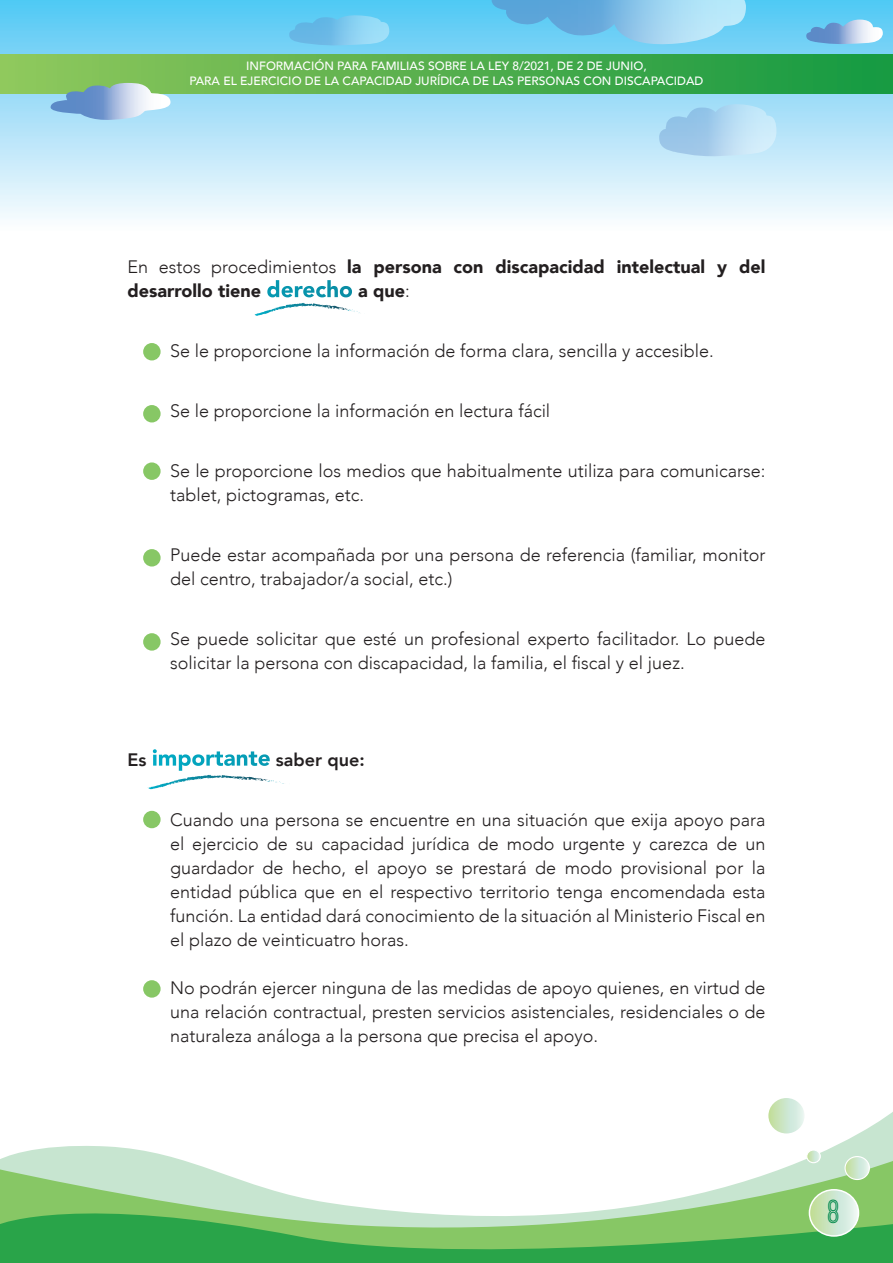
<style>
.page{position:relative;width:893px;height:1263px;background:#fff}
.page>*{position:absolute;margin:0;border:0;box-sizing:border-box;transform-origin:0 0}
.t1{font:34.5px "Ostrich Sans Inline";color:#00884b}
.t2{font:300 18px/24px "Avenir";color:#231f20}
.t3{font:900 18px/24px "Avenir";color:#231f20}
.t4{font:800 18px "Avenir";color:#231f20}
.t5{font:500 12px "Avenir";color:#fff}
.s1{font-weight:300}
.s2{font-size:22.5px;color:#fff}
.s3{font-weight:900;font-size:22.5px;color:#fff}
</style>
<div class="page">
<svg style="left:0;top:0;width:893px;height:303px"></svg>
<svg style="left:0;top:1112px;width:893px;height:49px"></svg>
<svg style="left:0;top:1161px;width:893px;height:32px"></svg>
<svg style="left:0;top:1193px;width:893px;height:70px;background:#75c279"></svg>
<svg style="left:809px;top:1190px;width:49px;height:46px;background:#bee0b9"></svg>
<div style="left:809px;top:1189px;width:50px;height:48px;border:2px solid #fff;border-radius:50%"></div>
<div style="left:0;top:54px;width:893px;height:40px;background:linear-gradient(to right,#93c75b,#149841)"></div>
<svg style="left:767px;top:1096px;width:39px;height:39px"></svg>
<div style="left:765px;top:1095px;width:42px;height:41px;border:3px solid #fff;border-radius:50%"></div>
<svg style="left:845px;top:1156px;width:24px;height:23px"></svg>
<div style="left:844px;top:1156px;width:26px;height:24px;border:1px solid #fff;border-radius:50%"></div>
<svg style="left:807px;top:1150px;width:13px;height:13px"></svg>
<div style="left:806px;top:1149px;width:15px;height:14px;border:1px solid #fff;border-radius:50%"></div>
<svg style="left:492px;top:0;width:254px;height:46px;background:#80c8ed"></svg>
<svg style="left:658px;top:103px;width:119px;height:54px;background:#afd8f2"></svg>
<svg style="left:50px;top:83px;width:121px;height:38px;background:#9dc2ce"></svg>
<svg style="left:288px;top:14px;width:101px;height:32px;background:#76c9ef"></svg>
<svg style="left:805px;top:20px;width:78px;height:24px;background:#94c1e5"></svg>
<div style="left:143px;top:343px;width:18px;height:17px;background:#87c765;border-radius:50%"></div>
<div style="left:143px;top:405px;width:18px;height:17px;background:#87c765;border-radius:50%"></div>
<div style="left:143px;top:462px;width:18px;height:18px;background:#87c765;border-radius:50%"></div>
<div style="left:143px;top:549px;width:18px;height:17px;background:#87c765;border-radius:50%"></div>
<div style="left:143px;top:633px;width:18px;height:18px;background:#87c765;border-radius:50%"></div>
<div style="left:143px;top:811px;width:18px;height:17px;background:#87c765;border-radius:50%"></div>
<div style="left:143px;top:980px;width:18px;height:18px;background:#87c765;border-radius:50%"></div>
<svg style="left:321px;top:305px;width:39px;height:8px"></svg>
<svg style="left:254px;top:303px;width:50px;height:13px"></svg>
<svg style="left:248px;top:778px;width:36px;height:6px"></svg>
<svg style="left:233px;top:776px;width:8px;height:4px"></svg>
<svg style="left:147px;top:775px;width:64px;height:14px"></svg>
<p class="t5" style="left:246px;top:56px;width:402px">INFORMACIÓN PARA FAMILIAS SOBRE LA LEY 8/2021, DE 2 DE JUNIO,</p>
<p class="t5" style="left:190px;top:71px;width:515px">PARA EL EJERCICIO DE LA CAPACIDAD JURÍDICA DE LAS PERSONAS CON DISCAPACIDAD</p>
<p class="t3" style="left:128px;top:254px;width:639px"><span class="s1">En estos procedimientos</span> la persona con discapacidad intelectual y del desarrollo tiene <span class="s2">derecho</span> a que<span class="s1">:</span></p>
<p class="t2" style="left:170px;top:339px;width:545px">Se le proporcione la información de forma clara, sencilla y accesible.</p>
<p class="t2" style="left:170px;top:399px;width:382px">Se le proporcione la información en lectura fácil</p>
<p class="t2" style="left:170px;top:459px;width:597px">Se le proporcione los medios que habitualmente utiliza para comunicarse: tablet, pictogramas, etc.</p>
<p class="t2" style="left:170px;top:543px;width:597px">Puede estar acompañada por una persona de referencia (familiar, monitor del centro, trabajador/a social, etc.)</p>
<p class="t2" style="left:170px;top:627px;width:597px">Se puede solicitar que esté un profesional experto facilitador. Lo puede solicitar la persona con discapacidad, la familia, el fiscal y el juez.</p>
<p class="t4" style="left:128px;top:745px;width:239px">Es <span class="s3">importante</span> saber que:</p>
<p class="t2" style="left:170px;top:807px;width:597px;text-align:justify">Cuando una persona se encuentre en una situación que exija apoyo para el ejercicio de su capacidad jurídica de modo urgente y carezca de un guardador de hecho, el apoyo se prestará de modo provisional por la entidad pública que en el respectivo territorio tenga encomendada esta función. La entidad dará conocimiento de la situación al Ministerio Fiscal en el plazo de veinticuatro horas.</p>
<p class="t2" style="left:170px;top:975px;width:597px;text-align:justify">No podrán ejercer ninguna de las medidas de apoyo quienes, en virtud de una relación contractual, presten servicios asistenciales, residenciales o de naturaleza análoga a la persona que precisa el apoyo.</p>
<p class="t1" style="left:828px;top:1194px;width:14px">8</p>
</div>
